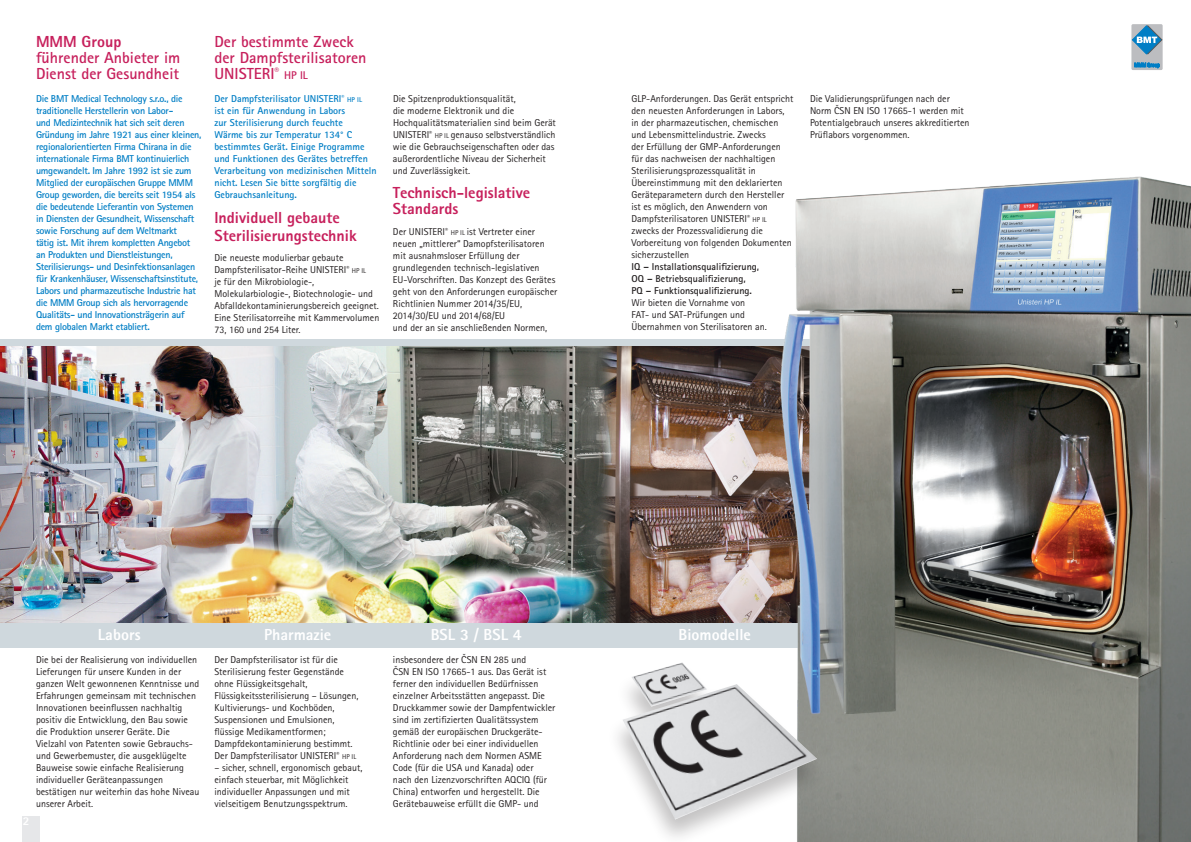
<style>
.page{position:relative;width:1191px;height:842px;background:#fff}
.page>*{position:absolute;margin:0;border:0;box-sizing:border-box;transform-origin:0 0}
.t1{font:700 16px/16px "Rotis Sans Serif Std";color:#c7205c}
.t2{font:800 16px/18px "Rotis Sans Serif Std";color:#c7205c}
.t3{font:800 16px "Rotis Sans Serif Std";color:#fff}
.t4{font:800 12px "Rotis Sans Serif Std";color:#fff}
.t5{font:700 11.2px "Rotis Sans Serif Std";color:#c7205c}
.t6{font:10px/12px "Rotis Sans Serif Std";color:#231f20}
.t7{font:700 10px/12px "Rotis Sans Serif Std";letter-spacing:-.025em;color:#007ec5}
.t8{font:700 10px/12px "Rotis Sans Serif Std";color:#007ec5}
.t9{font:700 10px/12px "Rotis Sans Serif Std";color:#231f20}
.t10{font:7px "Rotis Sans Serif Std";color:#231f20}
.t11{font:700 7px "Rotis Sans Serif Std";color:#007ec5}
.s1{font-size:7px}
</style>
<div class="page">
<div style="left:23px;top:816px;width:17px;height:26px;background:#e6e7e9"></div>
<div style="left:1131px;top:24px;width:31px;height:46px;background:#bcbdc0;border-radius:2px"></div>
<svg style="left:1134px;top:63px;width:25px;height:5px"></svg>
<svg style="left:1132px;top:26px;width:30px;height:28px"></svg>
<img style="left:0;top:345px;width:752px;height:279px">
<div style="left:0;top:339px;width:1191px;height:6px;background:#cfd8dd"></div>
<div style="left:0;top:624px;width:1191px;height:24px;background:#cfd8dd"></div>
<img style="left:752px;top:176px;width:439px;height:666px">
<div style="left:605px;top:662px;width:222px;height:180px;background:#231f20;opacity:.27"></div>
<img style="left:622px;top:662px;width:195px;height:157px">
<h1 class="t2" style="left:36px;top:32px;width:87px">MMM Group</h1>
<h1 class="t1" style="left:36px;top:49px;width:146px">führender Anbieter im<br>Dienst der Gesundheit</h1>
<p class="t7" style="left:36px;top:93px;width:167px">Die BMT Medical Technology s.r.o., die traditionelle Herstellerin von Labor-<br>und Medizintechnik hat sich seit deren Gründung im Jahre 1921 aus einer kleinen, regionalorientierten Firma Chirana in die internationale Firma BMT kontinuierlich umgewandelt. Im Jahre 1992 ist sie zum Mitglied der europäischen Gruppe MMM Group geworden, die bereits seit 1954 als die bedeutende Lieferantin von Systemen in Diensten der Gesundheit, Wissenschaft sowie Forschung auf dem Weltmarkt<br>tätig ist. Mit ihrem kompletten Angebot an Produkten und Dienstleistungen, Sterilisierungs- und Desinfektionsanlagen für Krankenhäuser, Wissenschaftsinstitute, Labors und pharmazeutische Industrie hat die MMM Group sich als hervorragende Qualitäts- und Innovationsträgerin auf dem globalen Markt etabliert.</p>
<h1 class="t1" style="left:214px;top:33px;width:153px">Der bestimmte Zweck der Dampfsterilisatoren<br>UNISTERI<sup>®</sup></h1>
<p class="t5" style="left:284px;top:68px;width:25px">HP IL</p>
<p class="t8" style="left:214px;top:93px;width:131px">Der Dampfsterilisator UNISTERI<sup>®</sup></p>
<p class="t11" style="left:347px;top:96px;width:16px">HP IL</p>
<p class="t8" style="left:214px;top:105px;width:164px">ist ein für Anwendung in Labors<br>zur Sterilisierung durch feuchte<br>Wärme bis zur Temperatur 134° C bestimmtes Gerät. Einige Programme und Funktionen des Gerätes betreffen Verarbeitung von medizinischen Mitteln nicht. Lesen Sie bitte sorgfältig die Gebrauchsanleitung.</p>
<h1 class="t2" style="left:214px;top:208px;width:144px">Individuell gebaute<br>Sterilisierungstechnik</h1>
<p class="t6" style="left:214px;top:252px;width:136px">Die neueste modulierbar gebaute<br>Dampfsterilisator-Reihe UNISTERI<sup>®</sup></p>
<p class="t10" style="left:352px;top:267px;width:16px">HP IL</p>
<p class="t6" style="left:214px;top:276px;width:166px">je für den Mikrobiologie-, Molekularbiologie-, Biotechnologie- und Abfalldekontaminierungsbereich geeignet.<br>Eine Sterilisatorreihe mit Kammervolumen 73, 160 und 254 Liter.</p>
<p class="t6" style="left:393px;top:92px;width:164px">Die Spitzenproduktionsqualität,<br>die moderne Elektronik und die Hochqualitätsmaterialien sind beim Gerät UNISTERI<sup>®</sup> <span class="s1">HP IL</span> genauso selbstverständlich wie die Gebrauchseigenschaften oder das außerordentliche Niveau der Sicherheit und Zuverlässigkeit.</p>
<h1 class="t2" style="left:393px;top:185px;width:139px;line-height:16px">Technisch-legislative<br>Standards</h1>
<p class="t6" style="left:393px;top:225px;width:166px">Der UNISTERI<sup>®</sup> <span class="s1">HP IL</span> ist Vertreter einer neuen „mittlerer“ Damopfsterilisatoren mit ausnahmsloser Erfüllung der grundlegenden technisch-legislativen EU-Vorschriften. Das Konzept des Gerätes geht von den Anforderungen europäischer Richtlinien Nummer 2014/35/EU, 2014/30/EU und 2014/68/EU<br>und der an sie anschließenden Normen,</p>
<p class="t6" style="left:631px;top:92px;width:163px">GLP-Anforderungen. Das Gerät entspricht den neuesten Anforderungen in Labors, in der pharmazeutischen, chemischen und Lebensmittelindustrie. Zwecks<br>der Erfüllung der GMP-Anforderungen für das nachweisen der nachhaltigen Sterilisierungsprozessqualität in Übereinstimmung mit den deklarierten Geräteparametern durch den Hersteller ist es möglich, den Anwendern von Dampfsterilisatoren UNISTERI<sup>®</sup></p>
<p class="t10" style="left:752px;top:215px;width:16px">HP IL</p>
<p class="t6" style="left:631px;top:224px;width:162px">zwecks der Prozessvalidierung die<br>Vorbereitung von folgenden Dokumenten sicherzustellen</p>
<p class="t9" style="left:631px;top:260px;width:129px">IQ – Installationsqualifizierung,<br>OQ – Betriebsqualifizierung,<br>PQ – Funktionsqualifizierung.</p>
<p class="t6" style="left:631px;top:296px;width:137px">Wir bieten die Vornahme von<br>FAT- und SAT-Prüfungen und<br>Übernahmen von Sterilisatoren an.</p>
<p class="t6" style="left:810px;top:92px;width:161px">Die Validierungsprüfungen nach der Norm ČSN EN ISO 17665-1 werden mit Potentialgebrauch unseres akkreditierten Prüflabors vorgenommen.</p>
<h1 class="t3" style="left:98px;top:624px;width:44px">Labors</h1>
<h1 class="t3" style="left:264px;top:624px;width:69px">Pharmazie</h1>
<h1 class="t3" style="left:431px;top:624px;width:92px">BSL 3 / BSL 4</h1>
<h1 class="t3" style="left:678px;top:624px;width:74px">Biomodelle</h1>
<p class="t6" style="left:36px;top:654px;width:165px">Die bei der Realisierung von individuellen Lieferungen für unsere Kunden in der ganzen Welt gewonnenen Kenntnisse und Erfahrungen gemeinsam mit technischen Innovationen beeinflussen nachhaltig positiv die Entwicklung, den Bau sowie die Produktion unserer Geräte. Die Vielzahl von Patenten sowie Gebrauchs&shy;und Gewerbemuster, die ausgeklügelte Bauweise sowie einfache Realisierung individueller Geräteanpassungen bestätigen nur weiterhin das hohe Niveau unserer Arbeit.</p>
<p class="t6" style="left:214px;top:654px;width:145px">Der Dampfsterilisator ist für die Sterilisierung fester Gegenstände ohne Flüssigkeitsgehalt, Flüssigkeitssterilisierung – Lösungen, Kultivierungs- und Kochböden, Suspensionen und Emulsionen, flüssige Medikamentformen; Dampfdekontaminierung bestimmt.<br>Der Dampfsterilisator UNISTERI<sup>®</sup></p>
<p class="t10" style="left:342px;top:753px;width:16px">HP IL</p>
<p class="t6" style="left:214px;top:762px;width:149px">– sicher, schnell, ergonomisch gebaut, einfach steuerbar, mit Möglichkeit individueller Anpassungen und mit vielseitigem Benutzungsspektrum.</p>
<p class="t4" style="left:23px;top:813px;width:8px">2</p>
<p class="t6" style="left:393px;top:654px;width:164px">insbesondere der ČSN EN 285 und<br>ČSN EN ISO 17665-1 aus. Das Gerät ist ferner den individuellen Bedürfnissen einzelner Arbeitsstätten angepasst. Die Druckkammer sowie der Dampfentwickler sind im zertifizierten Qualitätssystem gemäß der europäischen Druckgeräte-Richtlinie oder bei einer individuellen Anforderung nach dem Normen ASME Code (für die USA und Kanada) oder<br>nach den Lizenzvorschriften AQCIQ (für China) entworfen und hergestellt. Die Gerätebauweise erfüllt die GMP- und</p>
</div>
